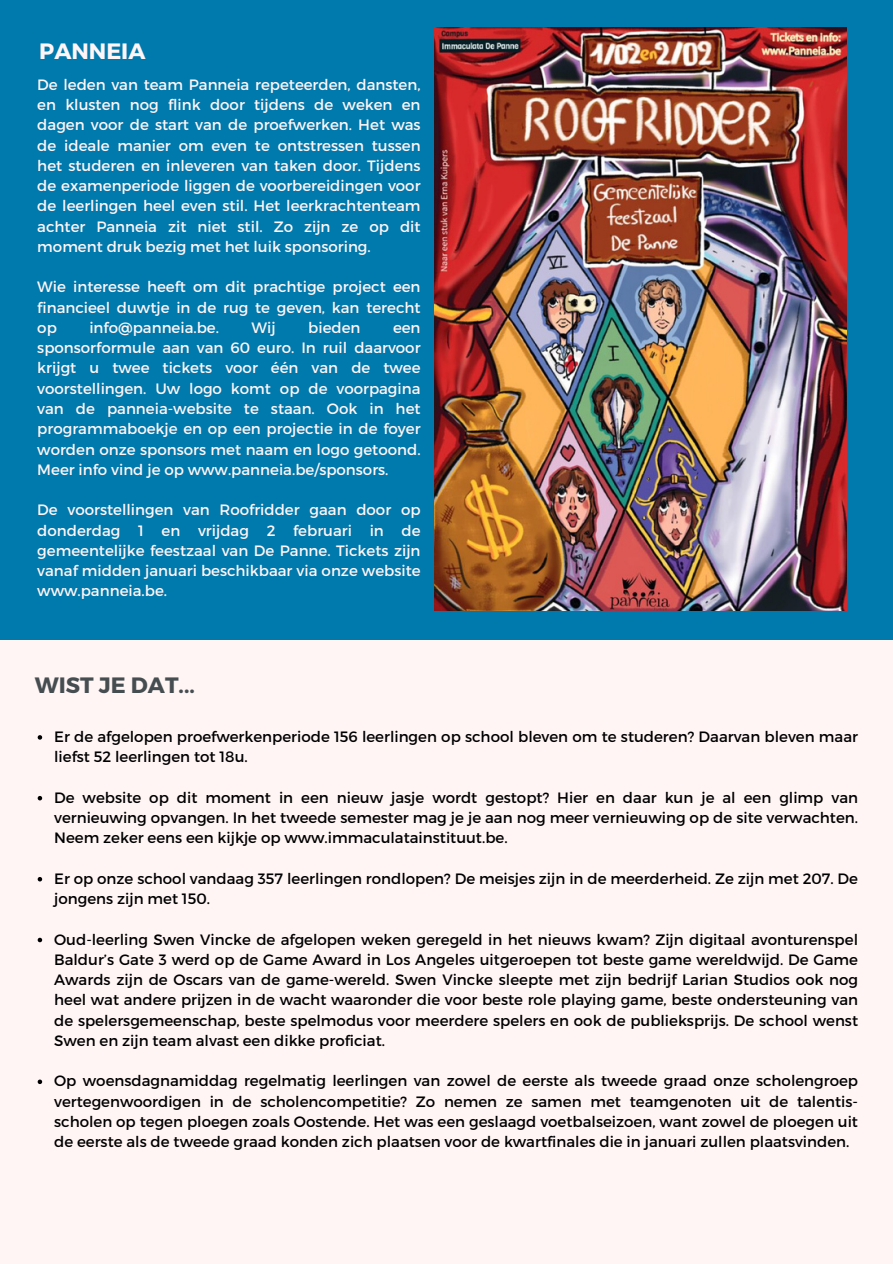
<style>
.page{position:relative;width:893px;height:1264px;background:#fff}
.page>*{position:absolute;margin:0;border:0;box-sizing:border-box;transform-origin:0 0}
.t1{font:700 22.2px "Montserrat";color:#464d50}
.t2{font:700 22.2px "Montserrat";color:#fff5f5}
.t3{font:15px/20.2px "Montserrat";color:#000;text-align:justify}
.t4{font:15px/20.2px "Montserrat";color:#fff5f5;text-align:justify}
</style>
<div class="page">
<div style="left:0;top:0;width:892px;height:1263px;background:#fff5f5"></div>
<div style="left:0;top:0;width:892px;height:640px;background:#0079ad"></div>
<img style="left:435px;top:28px;width:411px;height:582px">
<svg style="left:38px;top:735px;width:4px;height:4px"></svg>
<svg style="left:38px;top:796px;width:4px;height:4px"></svg>
<svg style="left:38px;top:877px;width:4px;height:4px"></svg>
<svg style="left:38px;top:937px;width:4px;height:5px"></svg>
<svg style="left:38px;top:1079px;width:4px;height:5px"></svg>
<p class="t2" style="left:39px;top:37px;width:108px">PANNEIA</p>
<p class="t4" style="left:37px;top:74px;width:385px">De leden van team Panneia repeteerden, dansten, en klusten nog flink door tijdens de weken en dagen voor de start van de proefwerken. Het was de ideale manier om even te ontstressen tussen het studeren en inleveren van taken door. Tijdens de examenperiode liggen de voorbereidingen voor de leerlingen heel even stil. Het leerkrachtenteam achter Panneia zit niet stil. Zo zijn ze op dit moment druk bezig met het luik sponsoring.</p>
<p class="t4" style="left:37px;top:276px;width:385px">Wie interesse heeft om dit prachtige project een financieel duwtje in de rug te geven, kan terecht op</p>
<p class="t4" style="left:89px;top:317px;width:131px">info@panneia.be.</p>
<p class="t4" style="left:251px;top:317px;width:26px">Wij</p>
<p class="t4" style="left:308px;top:317px;width:54px">bieden</p>
<p class="t4" style="left:37px;top:317px;width:385px;text-indent:355px">een sponsorformule aan van 60 euro. In ruil daarvoor krijgt u twee tickets voor één van de twee voorstellingen. Uw logo komt op de voorpagina van de panneia-website te staan. Ook in het programmaboekje en op een projectie in de foyer worden onze sponsors met naam en logo getoond.<br>Meer info vind je op www.panneia.be/sponsors.</p>
<p class="t4" style="left:37px;top:499px;width:385px">De voorstellingen van Roofridder gaan door op donderdag 1 en vrijdag 2 februari in de gemeentelijke feestzaal van De Panne. Tickets zijn vanaf midden januari beschikbaar via onze website www.panneia.be.</p>
<p class="t1" style="left:35px;top:670px;width:161px">WIST JE DAT...</p>
<p class="t3" style="left:54px;top:725px;width:805px">Er de afgelopen proefwerkenperiode 156 leerlingen op school bleven om te studeren? Daarvan bleven maar liefst 52 leerlingen tot 18u.</p>
<p class="t3" style="left:54px;top:786px;width:805px">De website op dit moment in een nieuw jasje wordt gestopt? Hier en daar kun je al een glimp van vernieuwing opvangen. In het tweede semester mag je je aan nog meer vernieuwing op de site verwachten.<br>Neem zeker eens een kijkje op www.immaculatainstituut.be.</p>
<p class="t3" style="left:54px;top:867px;width:805px">Er op onze school vandaag 357 leerlingen rondlopen? De meisjes zijn in de meerderheid. Ze zijn met 207. De jongens zijn met 150.</p>
<p class="t3" style="left:54px;top:928px;width:805px">Oud-leerling Swen Vincke de afgelopen weken geregeld in het nieuws kwam? Zijn digitaal avonturenspel Baldur’s Gate 3 werd op de Game Award in Los Angeles uitgeroepen tot beste game wereldwijd. De Game Awards zijn de Oscars van de game-wereld. Swen Vincke sleepte met zijn bedrijf Larian Studios ook nog heel wat andere prijzen in de wacht waaronder die voor beste role playing game, beste ondersteuning van de spelersgemeenschap, beste spelmodus voor meerdere spelers en ook de publieksprijs. De school wenst Swen en zijn team alvast een dikke proficiat.</p>
<p class="t3" style="left:54px;top:1070px;width:805px">Op woensdagnamiddag regelmatig leerlingen van zowel de eerste als tweede graad onze scholengroep vertegenwoordigen in de scholencompetitie? Zo nemen ze samen met teamgenoten uit de talentis&shy;scholen op tegen ploegen zoals Oostende. Het was een geslaagd voetbalseizoen, want zowel de ploegen uit de eerste als de tweede graad konden zich plaatsen voor de kwartfinales die in januari zullen plaatsvinden.</p>
</div>
